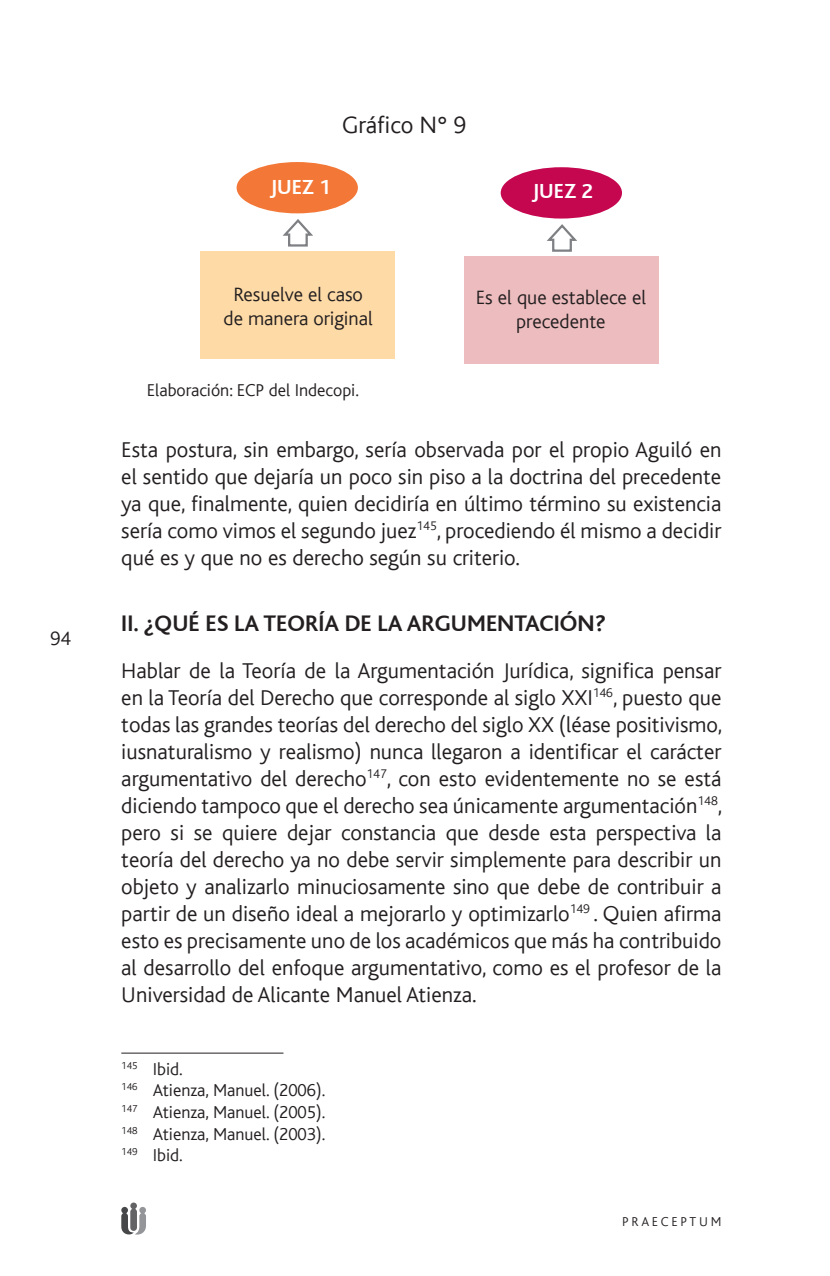
<style>
.page{position:relative;width:830px;height:1276px;background:#fff}
.page>*{position:absolute;margin:0;border:0;box-sizing:border-box;transform-origin:0 0}
.t1{font:300 24.75px "Bliss";color:#231f20}
.t2{font:700 23.62px "Bliss";color:#231f20}
.t3{font:300 22.5px/27px "Bliss";color:#231f20;text-align:justify}
.t4{font:700 21.38px "Bliss";color:#fff}
.t5{font:300 20.25px/24.3px "Bliss";color:#231f20;text-align:center}
.t6{font:300 18px/21.6px "Bliss";color:#231f20}
.t7{font:300 13.5px "Bliss";letter-spacing:.2em;color:#231f20}
</style>
<div class="page">
<svg style="left:121px;top:1202px;width:25px;height:33px"></svg>
<div style="left:236px;top:162px;width:122px;height:51px;background:#f37736;border-radius:50%"></div>
<div style="left:500px;top:167px;width:121px;height:51px;background:#c50750;border-radius:50%"></div>
<hr style="left:121px;top:1052px;width:162px;height:1px;background:#231f20">
<div style="left:200px;top:251px;width:195px;height:108px;background:#fedaa6"></div>
<div style="left:464px;top:256px;width:195px;height:108px;background:#edbcbe"></div>
<svg style="left:282px;top:219px;width:31px;height:28px"></svg>
<svg style="left:547px;top:224px;width:30px;height:28px"></svg>
<p class="t5" style="left:50px;top:627px;width:22px">94</p>
<p class="t1" style="left:342px;top:111px;width:125px">Gráfico N° 9</p>
<p class="t4" style="left:270px;top:176px;width:62px">JUEZ 1</p>
<p class="t4" style="left:532px;top:180px;width:62px">JUEZ 2</p>
<p class="t5" style="left:223px;top:282px;width:151px">Resuelve el caso de manera original</p>
<p class="t5" style="left:475px;top:285px;width:172px">Es el que establece el precedente</p>
<p class="t6" style="left:147px;top:380px;width:213px">Elaboración: ECP del Indecopi.</p>
<p class="t3" style="left:121px;top:436px;width:601px">Esta postura, sin embargo, sería observada por el propio Aguiló en el sentido que dejaría un poco sin piso a la doctrina del precedente ya que, finalmente, quien decidiría en último término su existencia sería como vimos el segundo juez<sup>145</sup>, procediendo él mismo a decidir qué es y que no es derecho según su criterio.</p>
<p class="t2" style="left:121px;top:611px;width:486px">II. ¿QUÉ ES LA TEORÍA DE LA ARGUMENTACIÓN?</p>
<p class="t3" style="left:121px;top:657px;width:602px">Hablar de la Teoría de la Argumentación Jurídica, significa pensar en la Teoría del Derecho que corresponde al siglo XXI<sup>146</sup>, puesto que todas las grandes teorías del derecho del siglo XX (léase positivismo, iusnaturalismo y realismo) nunca llegaron a identificar el carácter argumentativo del derecho<sup>147</sup>, con esto evidentemente no se está diciendo tampoco que el derecho sea únicamente argumentación<sup>148</sup>, pero si se quiere dejar constancia que desde esta perspectiva la teoría del derecho ya no debe servir simplemente para describir un objeto y analizarlo minuciosamente sino que debe de contribuir a partir de un diseño ideal a mejorarlo y optimizarlo<sup>149</sup> . Quien afirma esto es precisamente uno de los académicos que más ha contribuido al desarrollo del enfoque argumentativo, como es el profesor de la Universidad de Alicante Manuel Atienza.</p>
<p class="t6" style="left:121px;top:1058px;width:205px"><sup>145</sup> Ibid.<br><sup>146</sup> Atienza, Manuel. (2006).<br><sup>147</sup> Atienza, Manuel. (2005).<br><sup>148</sup> Atienza, Manuel. (2003).<br><sup>149</sup> Ibid.</p>
<p class="t7" style="left:622px;top:1214px;width:101px">PRAECEPTUM</p>
</div>
